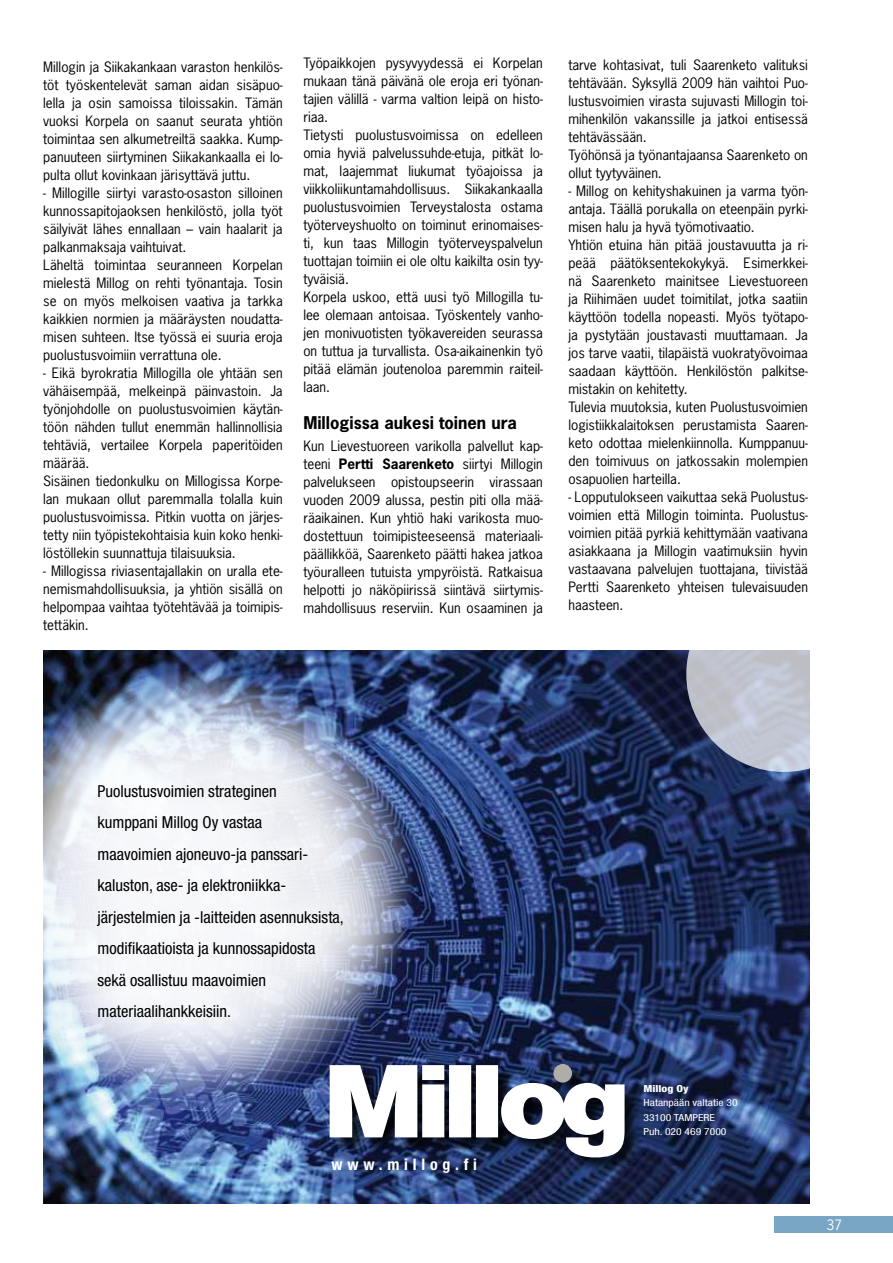
<style>
.page{position:relative;width:893px;height:1263px;background:#fff}
.page>*{position:absolute;margin:0;border:0;box-sizing:border-box;transform-origin:0 0}
.t1{font:condensed 16.5px/31.5px "Helvetica Neue";color:#000}
.t2{font:700 16.5px "News Gothic Std";color:#000}
.t3{font:700 condensed 15.9px "Helvetica Neue";letter-spacing:.3em;color:#fff}
.t4{font:13.5px/18px "News Gothic Std";color:#000}
.t5{font:13.5px "News Gothic Std";color:#fff}
.t6{font:condensed 9.75px/14.1px "Helvetica Neue";color:#fff;scale:1.2 1}
.t7{font:800 condensed 9.75px "Helvetica Neue";color:#fff;scale:1.2 1}
.s1{font-weight:700}
</style>
<div class="page">
<div style="left:774px;top:1217px;width:119px;height:16px;background:#7aa6c5"></div>
<img style="left:44px;top:651px;width:765px;height:552px">
<svg style="left:686px;top:651px;width:123px;height:121px;background:#a8adbc"></svg>
<div style="left:330px;top:1064px;width:313px;height:111px;background:#000;opacity:.82"></div>
<svg style="left:330px;top:1065px;width:295px;height:92px"></svg>
<img style="left:44px;top:670px;width:369px;height:429px">
<div style="left:44px;top:721px;width:362px;height:360px;background:#fff;opacity:.74"></div>
<p class="t4" style="left:43px;top:58px;width:241px;text-align:justify">Millogin ja Siikakankaan varaston henkilös&shy;töt työskentelevät saman aidan sisäpuo&shy;lella ja osin samoissa tiloissakin. Tämän vuoksi Korpela on saanut seurata yhtiön toimintaa sen alkumetreiltä saakka. Kump&shy;panuuteen siirtyminen Siikakankaalla ei lo&shy;pulta ollut kovinkaan järisyttävä juttu.</p>
<p class="t4" style="left:43px;top:184px;width:241px">- Millogille siirtyi varasto-osaston silloinen kunnossapitojaoksen henkilöstö, jolla työt säilyivät lähes ennallaan – vain haalarit ja palkanmaksaja vaihtuivat.<br>Läheltä toimintaa seuranneen Korpelan mielestä Millog on rehti työnantaja. Tosin se on myös melkoisen vaativa ja tarkka kaikkien normien ja määräysten noudatta&shy;misen suhteen. Itse työssä ei suuria eroja puolustusvoimiin verrattuna ole.</p>
<p class="t4" style="left:43px;top:364px;width:241px">- Eikä byrokratia Millogilla ole yhtään sen vähäisempää, melkeinpä päinvastoin. Ja työnjohdolle on puolustusvoimien käytän&shy;töön nähden tullut enemmän hallinnollisia tehtäviä, vertailee Korpela paperitöiden määrää.<br>Sisäinen tiedonkulku on Millogissa Korpe&shy;lan mukaan ollut paremmalla tolalla kuin puolustusvoimissa. Pitkin vuotta on järjes&shy;tetty niin työpistekohtaisia kuin koko henki&shy;löstöllekin suunnattuja tilaisuuksia.</p>
<p class="t4" style="left:43px;top:562px;width:241px;text-align:justify">- Millogissa riviasentajallakin on uralla ete&shy;nemismahdollisuuksia, ja yhtiön sisällä on helpompaa vaihtaa työtehtävää ja toimipis&shy;tettäkin.</p>
<p class="t4" style="left:303px;top:54px;width:241px">Työpaikkojen pysyvyydessä ei Korpelan mukaan tänä päivänä ole eroja eri työnan&shy;tajien välillä - varma valtion leipä on histo&shy;riaa.<br>Tietysti puolustusvoimissa on edelleen omia hyviä palvelussuhde-etuja, pitkät lo&shy;mat, laajemmat liukumat työajoissa ja viikkoliikuntamahdollisuus. Siikakankaalla puolustusvoimien Terveystalosta ostama työterveyshuolto on toiminut erinomaises&shy;ti, kun taas Millogin työterveyspalvelun tuottajan toimiin ei ole oltu kaikilta osin tyy&shy;tyväisiä.<br>Korpela uskoo, että uusi työ Millogilla tu&shy;lee olemaan antoisaa. Työskentely vanho&shy;jen monivuotisten työkavereiden seurassa on tuttua ja turvallista. Osa-aikainenkin työ pitää elämän joutenoloa paremmin raiteil&shy;laan.</p>
<p class="t2" style="left:303px;top:411px;width:215px">Millogissa aukesi toinen ura</p>
<p class="t4" style="left:303px;top:437px;width:241px;text-align:justify">Kun Lievestuoreen varikolla palvellut kap&shy;teeni <span class="s1">Pertti Saarenketo</span> siirtyi Millogin palvelukseen opistoupseerin virassaan vuoden 2009 alussa, pestin piti olla mää&shy;räaikainen. Kun yhtiö haki varikosta muo&shy;dostettuun toimipisteeseensä materiaali&shy;päällikköä, Saarenketo päätti hakea jatkoa työuralleen tutuista ympyröistä. Ratkaisua helpotti jo näköpiirissä siintävä siirtymis&shy;mahdollisuus reserviin. Kun osaaminen ja</p>
<p class="t4" style="left:568px;top:56px;width:241px">tarve kohtasivat, tuli Saarenketo valituksi tehtävään. Syksyllä 2009 hän vaihtoi Puo&shy;lustusvoimien virasta sujuvasti Millogin toi&shy;mihenkilön vakanssille ja jatkoi entisessä tehtävässään.<br>Työhönsä ja työnantajaansa Saarenketo on ollut tyytyväinen.</p>
<p class="t4" style="left:568px;top:182px;width:241px">- Millog on kehityshakuinen ja varma työn&shy;antaja. Täällä porukalla on eteenpäin pyrki&shy;misen halu ja hyvä työmotivaatio.<br>Yhtiön etuina hän pitää joustavuutta ja ri&shy;peää päätöksentekokykyä. Esimerkkei&shy;nä Saarenketo mainitsee Lievestuoreen ja Riihimäen uudet toimitilat, jotka saatiin käyttöön todella nopeasti. Myös työtapo&shy;ja pystytään joustavasti muuttamaan. Ja jos tarve vaatii, tilapäistä vuokratyövoimaa saadaan käyttöön. Henkilöstön palkitse&shy;mistakin on kehitetty.<br>Tulevia muutoksia, kuten Puolustusvoimien logistiikkalaitoksen perustamista Saaren&shy;keto odottaa mielenkiinnolla. Kumppanuu&shy;den toimivuus on jatkossakin molempien osapuolien harteilla.</p>
<p class="t4" style="left:568px;top:488px;width:241px;text-align:justify">- Lopputulokseen vaikuttaa sekä Puolustus&shy;voimien että Millogin toiminta. Puolustus&shy;voimien pitää pyrkiä kehittymään vaativana asiakkaana ja Millogin vaatimuksiin hyvin vastaavana palvelujen tuottajana, tiivistää Pertti Saarenketo yhteisen tulevaisuuden haasteen.</p>
<p class="t1" style="left:97px;top:775px;width:248px">Puolustusvoimien strateginen<br>kumppani Millog Oy vastaa<br>maavoimien ajoneuvo-ja panssari&shy;kaluston, ase- ja elektroniikka&shy;järjestelmien ja -laitteiden asennuksista, modifikaatioista ja kunnossapidosta sekä osallistuu maavoimien materiaalihankkeisiin.</p>
<p class="t3" style="left:331px;top:1154px;width:147px">www.millog.fi</p>
<p class="t7" style="left:643px;top:1083px;width:39px">Millog Oy</p>
<p class="t6" style="left:643px;top:1096px;width:80px">Hatanpään valtatie 30<br>33100 TAMPERE<br>Puh. 020 469 7000</p>
<p class="t5" style="left:826px;top:1216px;width:17px">37</p>
</div>
